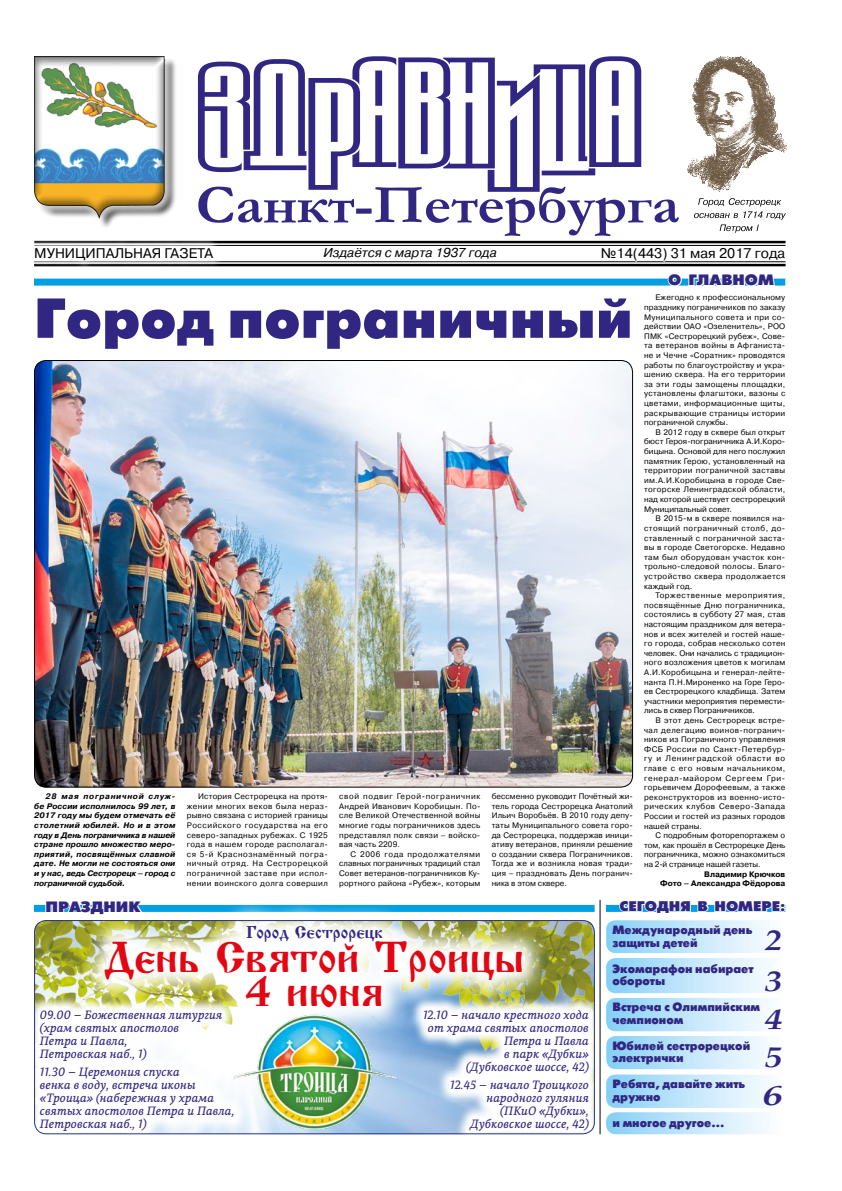
<style>
.page{position:relative;width:842px;height:1191px;background:#fff}
.page>*{position:absolute;margin:0;border:0;box-sizing:border-box;transform-origin:0 0}
.t1{font:56.2px "Futuris XC";color:#312783}
.t2{font:43px/34px "Izhitsa C";color:#e30613;text-align:center}
.t3{font:italic 700 27.4px/38.1px "Palladium";color:#312783;scale:1.21 1}
.t4{font:italic 700 26.6px "Palladium";color:#312783;scale:1.42 1}
.t5{font:17px "Izhitsa C";color:#312783}
.t6{font:15px "Futuris XC";color:#312783}
.t7{font:14px "Pragmatica C";color:#000}
.t8{font:14px "Futuris XC";color:#312783}
.t9{font:italic 12.9px "Pragmatica C";color:#000}
.t10{font:12.1px/12.6px "Futuris XC";color:#312783;scale:.95 1}
.t11{font:italic 12px/12.9px "Permian Slab Serif Typeface";color:#312783}
.t12{font:8px/9.6px "Pragmatica C";letter-spacing:.015em;color:#000;text-align:justify}
.t13{font:italic 700 8px/9.6px "Pragmatica C";letter-spacing:-.01em;color:#000;text-align:justify}
.t14{font:700 8px/9.6px "Pragmatica C";color:#000;text-align:right}
</style>
<div class="page">
<img style="left:34px;top:920px;width:559px;height:73px">
<div style="left:314px;top:238px;width:193px;height:31px;background:#fff;opacity:.75"></div>
<hr style="left:34px;top:261px;width:751px;height:1px;background:#000">
<hr style="left:34px;top:264px;width:751px;height:2px;background:#000">
<div style="left:186px;top:44px;width:610px;height:203px;background:#fff"></div>
<svg style="left:223px;top:240px;width:459px;height:1px"></svg>
<svg style="left:197px;top:56px;width:482px;height:180px"></svg>
<img style="left:699px;top:73px;width:65px;height:3px">
<svg style="left:687px;top:76px;width:100px;height:157px"></svg>
<img style="left:700px;top:71px;width:62px;height:3px">
<img style="left:702px;top:69px;width:58px;height:3px">
<img style="left:703px;top:67px;width:55px;height:3px">
<img style="left:704px;top:65px;width:8px;height:3px">
<img style="left:706px;top:63px;width:6px;height:3px">
<svg style="left:712px;top:56px;width:44px;height:12px"></svg>
<hr style="left:34px;top:241px;width:751px;height:2px;background:#000">
<hr style="left:34px;top:245px;width:751px;height:1px;background:#000">
<svg style="left:632px;top:244px;width:36px;height:19px"></svg>
<div style="left:26px;top:50px;width:149px;height:175px;background:#000;opacity:.5"></div>
<div style="left:34px;top:278px;width:751px;height:7px;background:#009fe3"></div>
<svg style="left:667px;top:278px;width:109px;height:8px"></svg>
<div style="left:26px;top:238px;width:197px;height:32px;background:#fff;opacity:.75"></div>
<div style="left:34px;top:905px;width:561px;height:7px;background:#009fe3"></div>
<svg style="left:44px;top:904px;width:35px;height:8px"></svg>
<svg style="left:79px;top:904px;width:469px;height:89px"></svg>
<img style="left:34px;top:993px;width:559px;height:142px">
<svg style="left:606px;top:920px;width:162px;height:214px"></svg>
<div style="left:606px;top:905px;width:179px;height:7px;background:#009fe3"></div>
<svg style="left:618px;top:904px;width:168px;height:8px"></svg>
<div style="left:593px;top:893px;width:13px;height:247px;background:#fff"></div>
<hr style="left:600px;top:900px;width:1px;height:234px;background:#000">
<img style="left:34px;top:360px;width:599px;height:427px">
<div style="left:34px;top:920px;width:561px;height:214px;border:1px solid #283583;border-radius:12px"></div>
<h3 class="t9" style="left:323px;top:246px;width:175px">Издаётся с марта 1937 года</h3>
<h3 class="t7" style="left:601px;top:245px;width:186px">№14(443) 31 мая 2017 года</h3>
<h3 class="t6" style="left:668px;top:272px;width:107px">О ГЛАВНОМ</h3>
<h3 class="t7" style="left:34px;top:245px;width:180px">МУНИЦИПАЛЬНАЯ ГАЗЕТА</h3>
<h1 class="t1" style="left:34px;top:288px;width:600px">Город пограничный</h1>
<p class="t12" style="left:644px;top:293px;width:143px;text-indent:11px">Ежегодно к профессиональному празднику пограничников по заказу Муниципального совета и при со&shy;действии ОАО «Озеленитель», РОО ПМК «Сестрорецкий рубеж», Сове&shy;та ветеранов войны в Афганиста&shy;не и Чечне «Соратник» проводятся работы по благоустройству и укра&shy;шению сквера. На его территории за эти годы замощены площадки, установлены флагштоки, вазоны с цветами, информационные щиты, раскрывающие страницы истории пограничной службы.</p>
<p class="t12" style="left:644px;top:427px;width:143px;text-indent:11px">В 2012 году в сквере был открыт бюст Героя-пограничника А.И.Коро&shy;бицына. Основой для него послужил памятник Герою, установленный на территории пограничной заставы им.А.И.Коробицына в городе Све&shy;тогорске Ленинградской области, над которой шествует сестрорецкий Муниципальный совет.</p>
<p class="t12" style="left:644px;top:514px;width:143px;text-indent:11px">В 2015-м в сквере появился на&shy;стоящий пограничный столб, до&shy;ставленный с пограничной заста&shy;вы в городе Светогорске. Недавно там был оборудован участок кон&shy;трольно-следовой полосы. Благо&shy;устройство сквера продолжается каждый год.</p>
<p class="t12" style="left:644px;top:590px;width:143px;text-indent:11px">Торжественные мероприятия, посвящённые Дню пограничника, состоялись в субботу 27 мая, став настоящим праздником для ветера&shy;нов и всех жителей и гостей наше&shy;го города, собрав несколько сотен человек. Они начались с традицион&shy;ного возложения цветов к могилам А.И.Коробицына и генерал-лейте&shy;нанта П.Н.Мироненко на Горе Геро&shy;ев Сестрорецкого кладбища. Затем участники мероприятия перемести&shy;лись в сквер Пограничников.</p>
<p class="t12" style="left:644px;top:715px;width:143px;text-indent:11px">В этот день Сестрорецк встре&shy;чал делегацию воинов-погранич&shy;ников из Пограничного управления ФСБ России по Санкт-Петербур&shy;гу и Ленинградской области во главе с его новым начальником, генерал-майором Сергеем Гри&shy;горьевичем Дорофеевым, а также реконструкторов из военно-исто&shy;рических клубов Северо-Запада России и гостей из разных городов нашей страны.</p>
<p class="t12" style="left:644px;top:830px;width:143px;text-indent:11px">С подробным фоторепортажем о том, как прошёл в Сестрорецке День пограничника, можно ознакомиться на 2-й странице нашей газеты.</p>
<p class="t14" style="left:660px;top:869px;width:127px">Владимир Крючков<br>Фото – Александра Фёдорова</p>
<p class="t12" style="left:492px;top:791px;width:143px">бессменно руководит Почётный жи&shy;тель города Сестрорецка Анатолий Ильич Воробьёв. В 2010 году депу&shy;таты Муниципального совета горо&shy;да Сестрорецка, поддержав иници&shy;ативу ветеранов, приняли решение о создании сквера Пограничников.<br>Тогда же и возникла новая тради&shy;ция – праздновать День погранич&shy;ника в этом сквере.</p>
<p class="t13" style="left:34px;top:791px;width:143px;text-indent:11px">28 мая пограничной служ&shy;бе России исполнилось 99 лет, в 2017 году мы будем отмечать её столетний юбилей. Но и в этом году в День пограничника в нашей стране прошло множество меро&shy;приятий, посвящённых славной дате. Не могли не состояться они и у нас, ведь Сестрорецк – город с пограничной судьбой.</p>
<p class="t12" style="left:187px;top:791px;width:143px;text-indent:11px">История Сестрорецка на протя&shy;жении многих веков была нераз&shy;рывно связана с историей границы Российского государства на его северо-западных рубежах. С 1925 года в нашем городе располагал&shy;ся 5-й Краснознамённый погра&shy;ничный отряд. На Сестрорецкой пограничной заставе при испол&shy;нении воинского долга совершил</p>
<p class="t12" style="left:339px;top:791px;width:143px">свой подвиг Герой-пограничник Андрей Иванович Коробицын. По&shy;сле Великой Отечественной войны многие годы пограничников здесь представлял полк связи – войско&shy;вая часть 2209.</p>
<p class="t12" style="left:339px;top:849px;width:143px;text-indent:11px">С 2006 года продолжателями славных пограничных традиций стал Совет ветеранов-пограничников Ку&shy;рортного района «Рубеж», которым</p>
<h3 class="t6" style="left:45px;top:898px;width:97px">ПРАЗДНИК</h3>
<h3 class="t5" style="left:246px;top:923px;width:138px">Город Сестрорецк</h3>
<h2 class="t2" style="left:104px;top:941px;width:421px">День Святой Троицы<br>4 июня</h2>
<h3 class="t11" style="left:40px;top:1007px;width:184px">09.00 – Божественная литургия (храм святых апостолов<br>Петра и Павла,<br>Петровская наб., 1)</h3>
<h3 class="t11" style="left:40px;top:1065px;width:196px">11.30 – Церемония спуска<br>венка в воду, встреча иконы «Троица» (набережная у храма святых апостолов Петра и Павла,<br>Петровская наб., 1)</h3>
<h3 class="t11" style="left:423px;top:1007px;width:167px;text-align:right">12.10 – начало крестного хода от храма святых апостолов<br>Петра и Павла<br>в парк «Дубки»<br>(Дубковское шоссе, 42)</h3>
<h3 class="t11" style="left:450px;top:1077px;width:140px;text-align:right">12.45 – начало Троицкого народного гуляния (ПКиО «Дубки»,<br>Дубковское шоссе, 42)</h3>
<h3 class="t8" style="left:619px;top:898px;width:167px">СЕГОДНЯ В НОМЕРЕ:</h3>
<h3 class="t10" style="left:612px;top:923px;width:149px">Международный день защиты детей</h3>
<h3 class="t10" style="left:612px;top:962px;width:150px">Экомарафон набирает обороты</h3>
<h3 class="t10" style="left:612px;top:1000px;width:157px">Встреча с Олимпийским чемпионом</h3>
<h3 class="t10" style="left:612px;top:1039px;width:147px">Юбилей сестрорецкой электрички</h3>
<h3 class="t10" style="left:612px;top:1077px;width:141px">Ребята, давайте жить дружно</h3>
<h3 class="t10" style="left:612px;top:1116px;width:119px">и многое другое...</h3>
<h3 class="t3" style="left:765px;top:922px;width:16px">2</h3>
<h3 class="t3" style="left:765px;top:962px;width:16px">3<br>4</h3>
<h3 class="t3" style="left:765px;top:1038px;width:16px">5</h3>
<h3 class="t4" style="left:762px;top:1079px;width:16px">6</h3>
</div>
